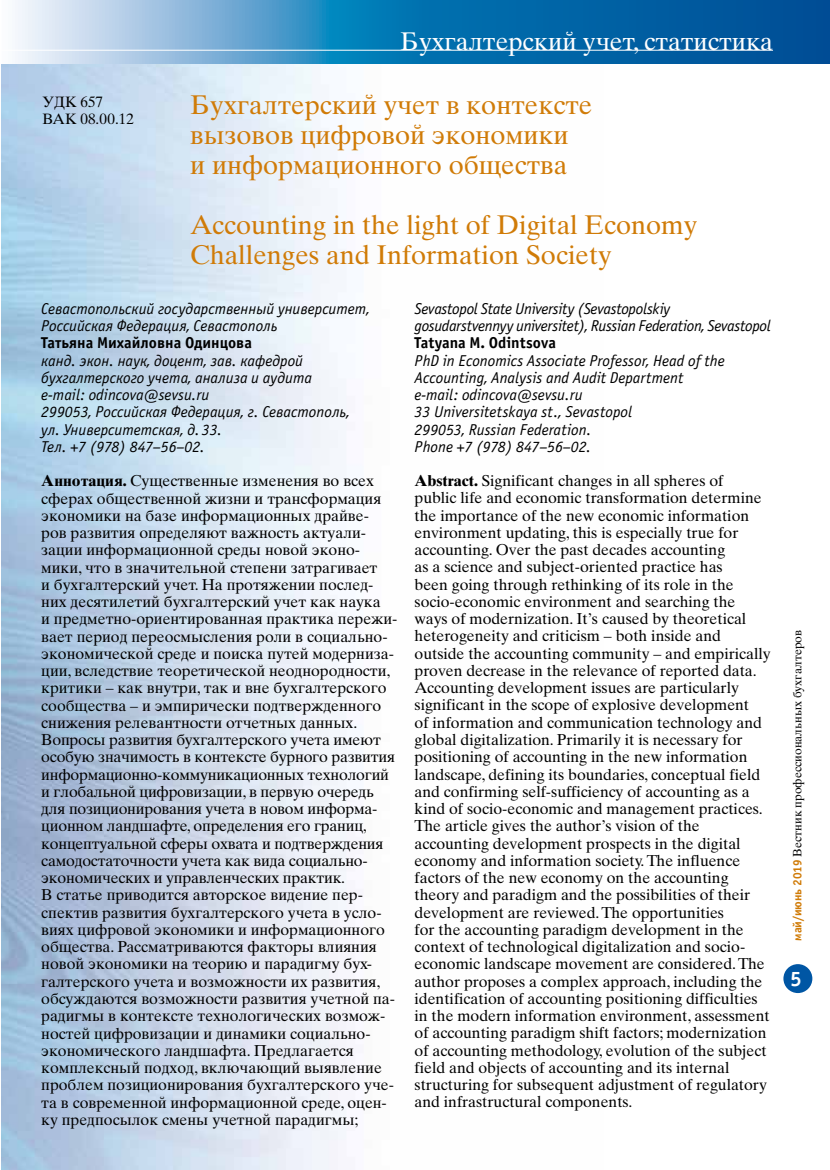
<style>
.page{position:relative;width:830px;height:1170px;background:#fff}
.page>*{position:absolute;margin:0;border:0;box-sizing:border-box;transform-origin:0 0}
.t1{font:27px/30px "Times Ten Cyr Upright";color:#d07b07}
.t2{font:25.5px "Times Ten Cyr Upright";color:#fff}
.t3{font:21px "Officina Sans Bold ITC";color:#fff}
.t4{font:15.75px/17.2px "Times Ten Cyr Upright";color:#000}
.t5{font:italic 15.75px/17.2px "Officina Sans Book ITC";color:#000}
.t6{font:italic 15.75px/17.2px "Officina Sans Book ITC";letter-spacing:-.025em;color:#000}
.t7{font:15.75px "Officina Sans Bold ITC";color:#000}
.t8{font:15px/17.2px "Times Ten Cyr Upright";color:#000}
.t9{font:12px "Times Ten Cyr Upright";color:#000}
.s1{font-family:"Times Ten Cyr";font-weight:700}
.s2{font-family:"Officina Sans Bold ITC";color:#d07b07}
</style>
<div class="page">
<div style="left:783px;top:964px;width:29px;height:28px;background:#0056a4;border-radius:50%"></div>
<svg style="left:1px;top:64px;width:354px;height:1105px;background:#ccdbec"></svg>
<svg style="left:15px;top:0;width:814px;height:64px;background:#3987bc"></svg>
<hr style="left:0;top:50px;width:772px;height:1px;background:#fff">
<h2 class="t2" style="left:400px;top:26px;width:374px">Бухгалтерский учет, статистика</h2>
<h1 class="t1" style="left:190px;top:90px;width:403px">Бухгалтерский учет в контексте вызовов цифровой экономики<br>и информационного общества</h1>
<h1 class="t1" style="left:190px;top:210px;width:508px">Accounting in the light of Digital Economy<br>Challenges and Information Society</h1>
<p class="t5" style="left:41px;top:299px;width:329px">Севастопольский государственный университет,<br>Российская Федерация, Севастополь</p>
<p class="t6" style="left:414px;top:299px;width:357px">Sevastopol State University (Sevastopolskiy gosudarstvennyy universitet), Russian Federation, Sevastopol</p>
<p class="t7" style="left:41px;top:332px;width:212px">Татьяна Михайловна Одинцова</p>
<p class="t7" style="left:414px;top:332px;width:143px">Tatyana M. Odintsova</p>
<p class="t5" style="left:41px;top:351px;width:272px">канд. экон. наук, доцент, зав. кафедрой бухгалтерского учета, анализа и аудита</p>
<p class="t5" style="left:414px;top:351px;width:311px">PhD in Economics Associate Professor, Head of the<br>Accounting, Analysis and Audit Department</p>
<p class="t5" style="left:41px;top:385px;width:170px">e-mail: odincova@sevsu.ru</p>
<p class="t5" style="left:414px;top:385px;width:170px">e-mail: odincova@sevsu.ru</p>
<p class="t5" style="left:41px;top:403px;width:310px">299053, Российская Федерация, г. Севастополь, ул. Университетская, д.33.<br>Тел. +7 (978) 847–56–02.</p>
<p class="t5" style="left:414px;top:403px;width:219px">33 Universitetskaya st., Sevastopol<br>299053, Russian Federation.<br>Phone +7 (978) 847–56–02.</p>
<p class="t4" style="left:41px;top:472px;width:357px"><span class="s1">Аннотация.</span> Существенные изменения во всех сферах общественной жизни и трансформация экономики на базе информационных драйве&shy;ров развития определяют важность актуали&shy;зации информационной среды новой эконо&shy;мики, что в значительной степени затрагивает<br>и бухгалтерский учет. На протяжении послед&shy;них десятилетий бухгалтерский учет как наука<br>и предметно--ориентированная практика пережи&shy;вает период переосмысления роли в социально-- экономической среде и поиска путей модерниза&shy;ции, вследствие теоретической неоднородности, критики – как внутри, так и вне бухгалтерского сообщества – и эмпирически подтвержденного снижения релевантности отчетных данных.<br>Вопросы развития бухгалтерского учета имеют особую значимость в контексте бурного развития информационно--коммуникационных технологий и глобальной цифровизации, в первую очередь для позиционирования учета в новом информа&shy;ционном ландшафте, определения его границ, концептуальной сферы охвата и подтверждения самодостаточности учета как вида социально-- экономических и управленческих практик.<br>В статье приводится авторское видение пер&shy;спектив развития бухгалтерского учета в усло&shy;виях цифровой экономики и информационного общества. Рассматриваются факторы влияния новой экономики на теорию и парадигму бух&shy;галтерского учета и возможности их развития, обсуждаются возможности развития учетной па&shy;радигмы в контексте технологических возмож&shy;ностей цифровизации и динамики социально-- экономического ландшафта. Предлагается комплексный подход, включающий выявление проблем позиционирования бухгалтерского уче&shy;та в современной информационной среде, оцен&shy;ку предпосылок смены учетной парадигмы;</p>
<p class="t4" style="left:414px;top:472px;width:357px"><span class="s1">Abstract.</span> Significant changes in all spheres of<br>public life and economic transformation determine the importance of the new economic information environment updating, this is especially true for accounting. Over the past decades accounting<br>as a science and subject--oriented practice has<br>been going through rethinking of its role in the socio--economic environment and searching the ways of modernization. It’s caused by theoretical heterogeneity and criticism – both inside and outside the accounting community – and empirically proven decrease in the relevance of reported data.<br>Accounting development issues are particularly significant in the scope of explosive development<br>of information and communication technology and global digitalization. Primarily it is necessary for positioning of accounting in the new information landscape, defining its boundaries, conceptual field and confirming self-sufficiency of accounting as a kind of socio--economic and management practices.<br>The article gives the author’s vision of the accounting development prospects in the digital economy and information society. The influence factors of the new economy on the accounting theory and paradigm and the possibilities of their development are reviewed. The opportunities<br>for the accounting paradigm development in the context of technological digitalization and socio-- economic landscape movement are considered. The author proposes a complex approach, including the identification of accounting positioning difficulties in the modern information environment, assessment of accounting paradigm shift factors; modernization of accounting methodology, evolution of the subject field and objects of accounting and its internal structuring for subsequent adjustment of regulatory and infrastructural components.</p>
<p class="t8" style="left:43px;top:93px;width:93px">УДК 657<br>ВАК 08.00.12</p>
<p class="t9" style="left:790px;top:940px;width:312px;rotate:-90deg"><span class="s2">май/июнь 2019</span> Вестник профессиональных бухгалтеров</p>
<h3 class="t3" style="left:789px;top:964px;width:13px">5</h3>
</div>
